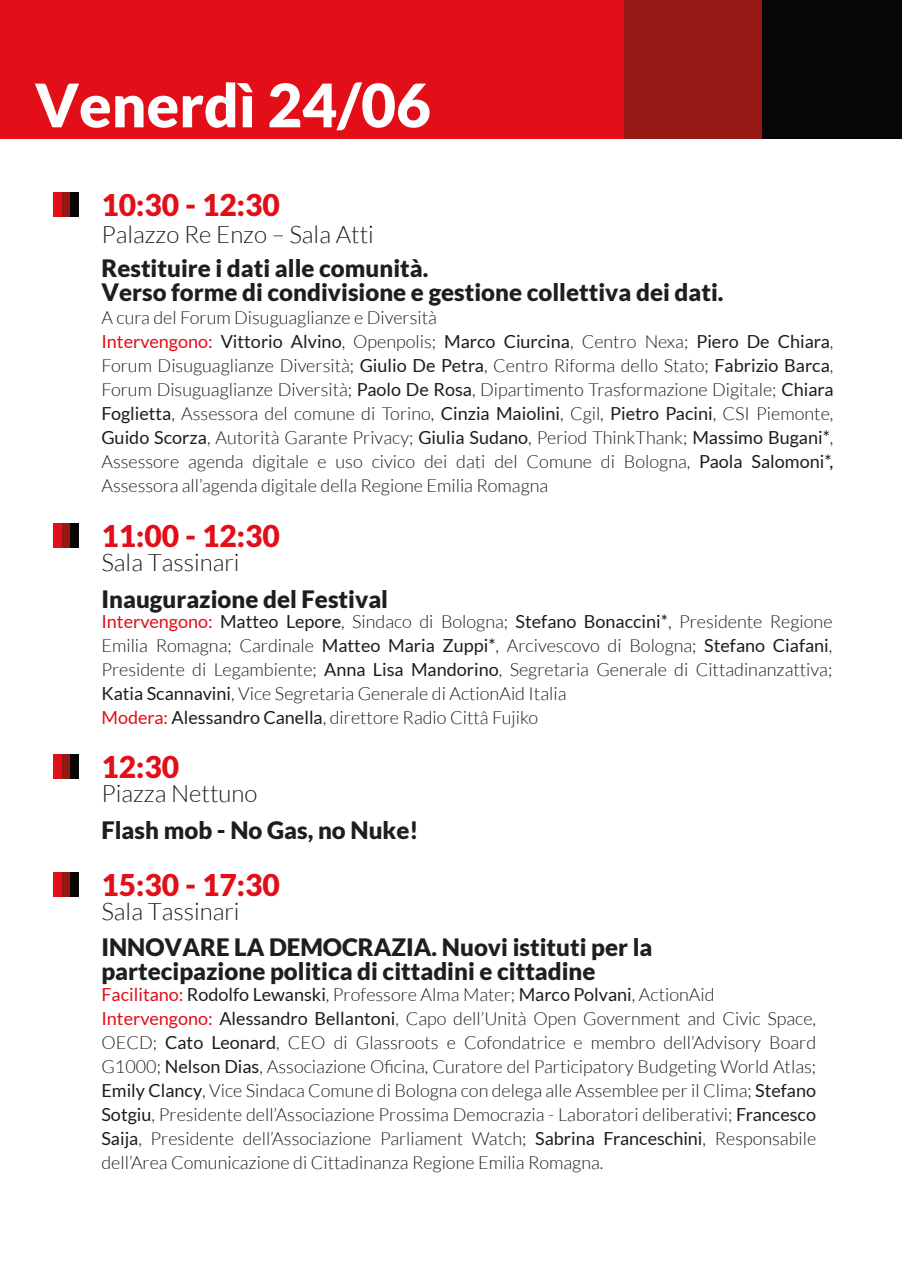
<style>
.page{position:relative;width:902px;height:1276px;background:#fff}
.page>*{position:absolute;margin:0;border:0;box-sizing:border-box;transform-origin:0 0}
.t1{font:900 60px "Lato";color:#fff}
.t2{font:900 30px "Lato";color:#e20e18}
.t3{font:900 24px/24px "Lato";color:#1e1e1c}
.t4{font:300 24px "Lato";color:#1d1d1b}
.t5{font:300 18px/24px "Lato";color:#1d1d1b}
.s1{font-weight:400;color:#e20e18}
.s2{font-weight:400}
</style>
<div class="page">
<div style="left:0;top:0;width:901px;height:139px;background:#e20e18"></div>
<div style="left:62px;top:192px;width:8px;height:25px;background:#941914"></div>
<div style="left:53px;top:192px;width:9px;height:25px;background:#e20e18"></div>
<div style="left:70px;top:192px;width:9px;height:25px;background:#070605"></div>
<div style="left:62px;top:524px;width:8px;height:24px;background:#941914"></div>
<div style="left:53px;top:524px;width:9px;height:24px;background:#e20e18"></div>
<div style="left:70px;top:524px;width:9px;height:24px;background:#070605"></div>
<div style="left:62px;top:754px;width:8px;height:25px;background:#941914"></div>
<div style="left:53px;top:754px;width:9px;height:25px;background:#e20e18"></div>
<div style="left:70px;top:754px;width:9px;height:25px;background:#070605"></div>
<div style="left:62px;top:872px;width:8px;height:24px;background:#941914"></div>
<div style="left:53px;top:872px;width:9px;height:24px;background:#e20e18"></div>
<div style="left:70px;top:872px;width:9px;height:24px;background:#070605"></div>
<div style="left:623px;top:0;width:139px;height:139px;background:#941914"></div>
<div style="left:762px;top:0;width:139px;height:139px;background:#070605"></div>
<h1 class="t1" style="left:35px;top:70px;width:397px">Venerdì 24/06</h1>
<h2 class="t2" style="left:101px;top:187px;width:180px">10:30 - 12:30</h2>
<h3 class="t4" style="left:101px;top:222px;width:274px">Palazzo Re Enzo – Sala Atti</h3>
<h3 class="t3" style="left:101px;top:255px;width:623px">Restituire i dati alle comunità.<br>Verso forme di condivisione e gestione collettiva dei dati.</h3>
<p class="t5" style="left:101px;top:305px;width:733px">A cura del Forum Disuguaglianze e Diversità<br><span class="s1">Intervengono:</span> <span class="s2">Vittorio Alvino</span>, Openpolis; <span class="s2">Marco Ciurcina</span>, Centro Nexa; <span class="s2">Piero De Chiara</span>, Forum Disuguaglianze Diversità; <span class="s2">Giulio De Petra</span>, Centro Riforma dello Stato; <span class="s2">Fabrizio Barca</span>, Forum Disuguaglianze Diversità; <span class="s2">Paolo De Rosa</span>, Dipartimento Trasformazione Digitale; <span class="s2">Chiara Foglietta</span>, Assessora del comune di Torino, <span class="s2">Cinzia Maiolini</span>, Cgil, <span class="s2">Pietro Pacini</span>, CSI Piemonte, <span class="s2">Guido Scorza</span>, Autorità Garante Privacy; <span class="s2">Giulia Sudano</span>, Period ThinkThank; <span class="s2">Massimo Bugani*</span>, Assessore agenda digitale e uso civico dei dati del Comune di Bologna, <span class="s2">Paola Salomoni*, </span>Assessora all’agenda digitale della Regione Emilia Romagna</p>
<h2 class="t2" style="left:101px;top:519px;width:180px">11:00 - 12:30</h2>
<h3 class="t4" style="left:101px;top:550px;width:140px">Sala Tassinari</h3>
<h3 class="t3" style="left:101px;top:586px;width:288px">Inaugurazione del Festival</h3>
<p class="t5" style="left:101px;top:609px;width:732px"><span class="s1">Intervengono:</span> <span class="s2">Matteo Lepore</span>, Sindaco di Bologna; <span class="s2">Stefano Bonaccini*</span>, Presidente Regione Emilia Romagna; Cardinale <span class="s2">Matteo Maria Zuppi*</span>, Arcivescovo di Bologna; <span class="s2">Stefano Ciafani</span>, Presidente di Legambiente; <span class="s2">Anna Lisa Mandorino</span>, Segretaria Generale di Cittadinanzattiva; <span class="s2">Katia Scannavini</span>, Vice Segretaria Generale di ActionAid Italia<br><span class="s1">Modera:</span> <span class="s2">Alessandro Canella</span>, direttore Radio Cittâ Fujiko</p>
<h2 class="t2" style="left:101px;top:749px;width:79px">12:30</h2>
<h3 class="t4" style="left:101px;top:780px;width:158px">Piazza Nettuno</h3>
<h3 class="t3" style="left:101px;top:817px;width:318px">Flash mob - No Gas, no Nuke!</h3>
<h2 class="t2" style="left:101px;top:867px;width:180px">15:30 - 17:30</h2>
<h3 class="t4" style="left:101px;top:898px;width:140px">Sala Tassinari</h3>
<h3 class="t3" style="left:101px;top:935px;width:552px">INNOVARE LA DEMOCRAZIA. Nuovi istituti per la partecipazione politica di cittadini e cittadine</h3>
<p class="t5" style="left:101px;top:982px;width:716px"><span class="s1">Facilitano:</span> <span class="s2">Rodolfo Lewanski</span>, Professore Alma Mater; <span class="s2">Marco Polvani</span>, ActionAid <span class="s1">Intervengono:</span> <span class="s2">Alessandro Bellantoni</span>, Capo dell’Unità Open Government and Civic Space, OECD; <span class="s2">Cato Leonard</span>, CEO di Glassroots e Cofondatrice e membro dell’Advisory Board G1000; <span class="s2">Nelson Dias</span>, Associazione Oficina, Curatore del Participatory Budgeting World Atlas; <span class="s2">Emily Clancy</span>, Vice Sindaca Comune di Bologna con delega alle Assemblee per il Clima; <span class="s2">Stefano Sotgiu</span>, Presidente dell’Associazione Prossima Democrazia - Laboratori deliberativi; <span class="s2">Francesco Saija</span>, Presidente dell’Associazione Parliament Watch; <span class="s2">Sabrina Franceschini</span>, Responsabile dell’Area Comunicazione di Cittadinanza Regione Emilia Romagna.</p>
</div>
